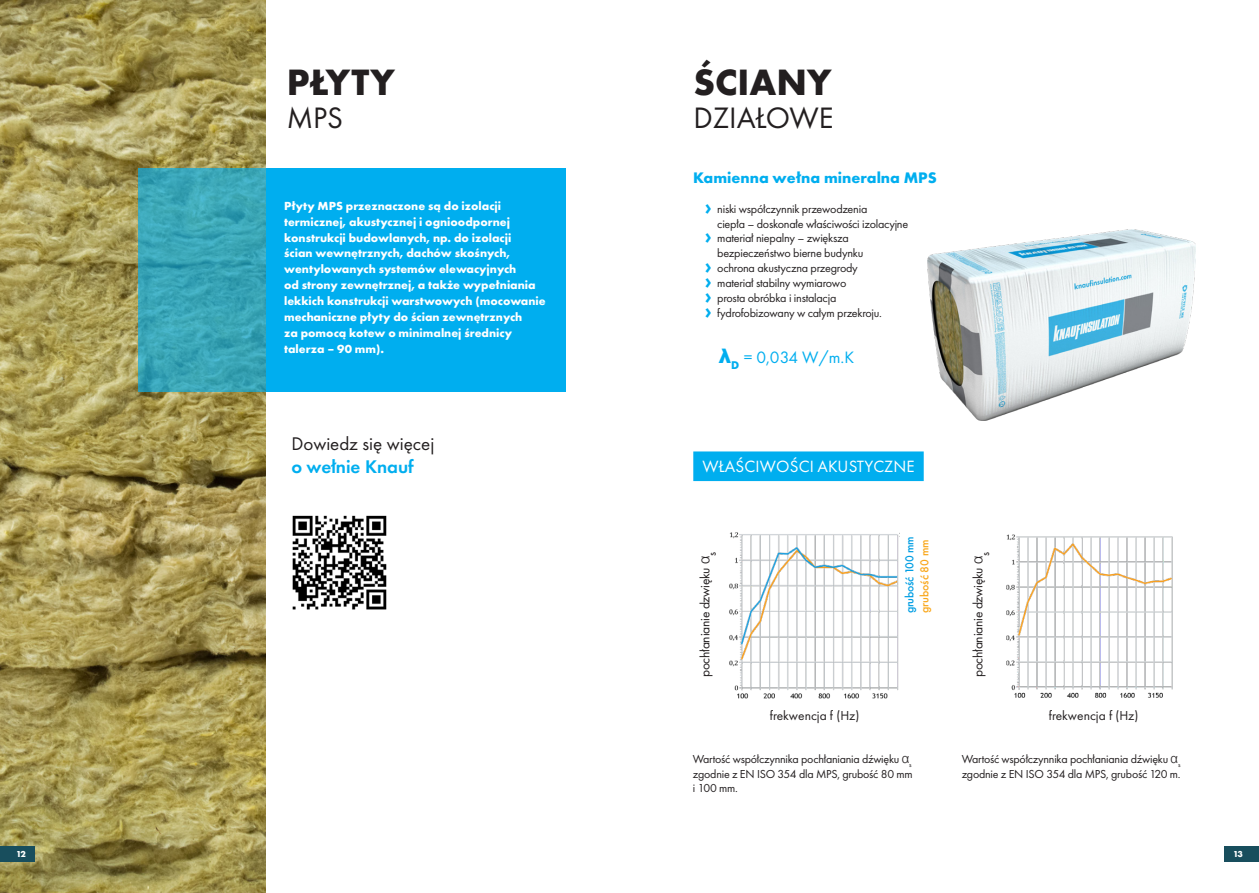
<style>
.page{position:relative;width:1259px;height:893px;background:#fff}
.page>*{position:absolute;margin:0;border:0;box-sizing:border-box;transform-origin:0 0}
.TYTUŁY_mniejsze{font:700 38.1px "Futura PT";color:#231f20}
.TYTUŁY_mniejsze-2{font:30.6px "Futura PT";color:#231f20}
.śródtytuły_-_niebieskie{font:19.05px/22.8px "Futura PT";color:#231f20}
.BEZ_przyciągania{font:17.1px "Futura PT";color:#00aeef}
.srodtytul_na_apli_15_pkt{font:16.95px "Futura PT";letter-spacing:.01em;color:#fff}
.tytuł_produkt{font:700 15.9px "Futura PT";color:#00aeef}
.punktory{font:13.5px "Futura PT";letter-spacing:-.02em;color:#231f20}
.punktory-2{font:13.5px "Futura PT";color:#231f20}
.śródtytuły_-_niebieskie-2{font:700 12.15px/15.9px "Futura PT";color:#fff}
.t1{font:12.15px/14.9px "Futura PT";letter-spacing:-.02em;color:#231f20}
.tekst_podst{font:12px/14.4px "Futura PT";letter-spacing:-.02em;color:#231f20;text-align:justify}
.punktory-3{font:500 12px "Futura PT";letter-spacing:-.02em;color:#009ee3}
.punktory-4{font:500 12px "Futura PT";color:#f9a71b}
.t2{font:700 9px "Futura PT";color:#fff}
.s1{font-weight:600;color:#00aeef}
.s2{font-weight:700;font-size:22.2px;color:#00aeef}
.s3{font-family:"Arial";font-weight:900;font-size:19.95px}
.s4{font-family:"Arial Nova";font-weight:300;font-size:15px}
.s5{font-family:"Arial Nova";font-weight:300;font-size:13.5px}
</style>
<div class="page">
<img style="left:0;top:0;width:266px;height:893px">
<img style="left:729px;top:532px;width:171px;height:167px">
<img style="left:1006px;top:534px;width:167px;height:164px">
<img style="left:928px;top:229px;width:267px;height:192px">
<div style="left:693px;top:451px;width:230px;height:30px;background:#00aeef"></div>
<div style="left:266px;top:168px;width:300px;height:223px;background:#00aeef"></div>
<svg style="left:139px;top:168px;width:127px;height:223px;background:#39a4b6"></svg>
<img style="left:292px;top:515px;width:95px;height:95px">
<div style="left:0;top:846px;width:35px;height:15px;background:#184e5d"></div>
<div style="left:1224px;top:846px;width:35px;height:15px;background:#184e5d"></div>
<p class="TYTUŁY_mniejsze" style="left:287px;top:57px;width:109px">PŁYTY</p>
<p class="TYTUŁY_mniejsze-2" style="left:287px;top:100px;width:58px">MPS</p>
<p class="śródtytuły_-_niebieskie-2" style="left:284px;top:197px;width:263px">Płyty MPS przeznaczone są do izolacji termicznej, akustycznej i ognioodpornej konstrukcji budowlanych, np. do izolacji<br>ścian wewnętrznych, dachów skośnych, wentylowanych systemów elewacyjnych<br>od strony zewnętrznej, a także wypełniania lekkich konstrukcji warstwowych (mocowanie mechaniczne płyty do ścian zewnętrznych<br>za pomocą kotew o minimalnej średnicy talerza – 90 mm).</p>
<p class="śródtytuły_-_niebieskie" style="left:291px;top:433px;width:144px">Dowiedz się więcej <span class="s1">o wełnie Knauf</span></p>
<p class="TYTUŁY_mniejsze" style="left:693px;top:57px;width:140px">ŚCIANY</p>
<p class="TYTUŁY_mniejsze-2" style="left:693px;top:100px;width:142px">DZIAŁOWE</p>
<p class="tytuł_produkt" style="left:693px;top:167px;width:245px">Kamienna wełna mineralna MPS</p>
<p class="t1" style="left:717px;top:201px;width:192px;text-indent:-12px"><span class="s2">›</span> niski współczynnik przewodzenia<br>ciepła – doskonałe właściwości izolacyjne</p>
<p class="t1" style="left:717px;top:231px;width:148px;text-indent:-12px"><span class="s2">›</span> materiał niepalny – zwiększa bezpieczeństwo bierne budynku</p>
<p class="t1" style="left:705px;top:261px;width:155px"><span class="s2">›</span> ochrona akustyczna przegrody</p>
<p class="t1" style="left:705px;top:275px;width:143px"><span class="s2">›</span> materiał stabilny wymiarowo</p>
<p class="t1" style="left:705px;top:290px;width:133px"><span class="s2">›</span> prosta obróbka i instalacja</p>
<p class="t1" style="left:705px;top:305px;width:179px"><span class="s2">›</span> fydrofobizowany w całym przekroju.</p>
<p class="BEZ_przyciągania" style="left:719px;top:347px;width:137px"><span class="s3">λ</span><sub>D</sub> = 0,034 W/m.K</p>
<p class="srodtytul_na_apli_15_pkt" style="left:702px;top:456px;width:214px">WŁAŚCIWOŚCI AKUSTYCZNE</p>
<p class="punktory-3" style="left:902px;top:613px;width:78px;rotate:-90deg">grubość 100 mm</p>
<p class="punktory-4" style="left:917px;top:613px;width:76px;rotate:-90deg">grubość 80 mm</p>
<p class="punktory" style="left:697px;top:677px;width:127px;rotate:-90deg">pochłanianie dzwięku <span class="s4">α</span><sub>s</sub></p>
<p class="punktory" style="left:970px;top:677px;width:127px;rotate:-90deg">pochłanianie dzwięku <span class="s4">α</span><sub>s</sub></p>
<p class="punktory-2" style="left:770px;top:707px;width:91px">frekwencja f (Hz)</p>
<p class="punktory-2" style="left:1049px;top:707px;width:91px">frekwencja f (Hz)</p>
<p class="tekst_podst" style="left:693px;top:752px;width:221px">Wartość współczynnika pochłaniania dźwięku <span class="s5">α</span><sub>s </sub>zgodnie z EN ISO 354 dla MPS, grubość 80 mm i 100 mm.</p>
<p class="tekst_podst" style="left:961px;top:752px;width:220px">Wartość współczynnika pochłaniania dźwięku <span class="s5">α</span><sub>s </sub>zgodnie z EN ISO 354 dla MPS, grubość 120 m.</p>
<p class="t2" style="left:16px;top:848px;width:11px">12</p>
<p class="t2" style="left:1233px;top:848px;width:11px">13</p>
</div>
